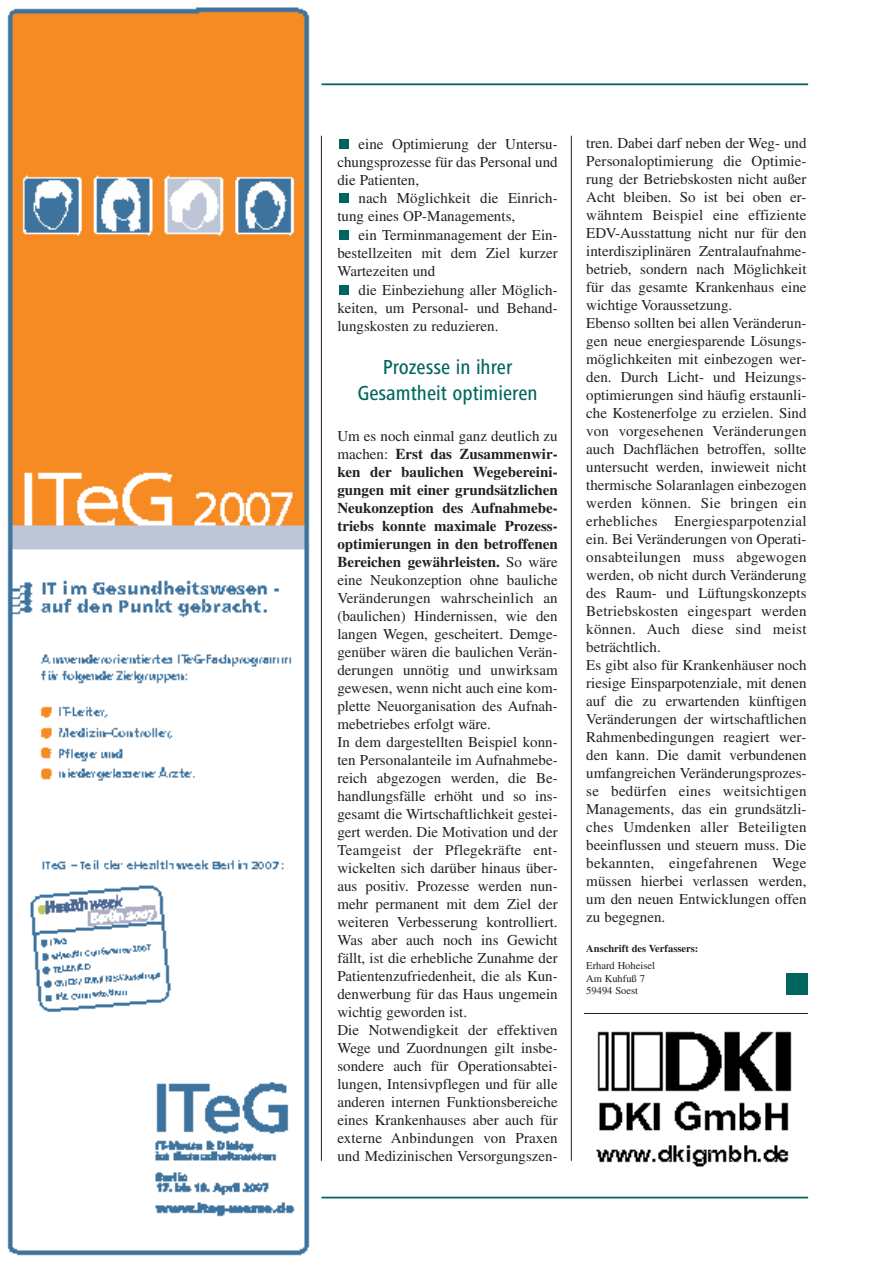
<style>
.page{position:relative;width:893px;height:1263px;background:#fff}
.page>*{position:absolute;margin:0;border:0;box-sizing:border-box;transform-origin:0 0}
.t1{font:500 condensed 21px/25.2px "Frutiger Next LT";color:#00665d;text-align:center}
.t2{font:15px/18px "Times";color:#231f20}
.t3{font:10.5px/12.6px "Times";color:#231f20}
.t4{font:700 10.5px "Times";color:#231f20}
.s1{font-weight:700}
</style>
<div class="page">
<hr style="left:321px;top:83px;width:487px;height:2px;background:#00665d">
<hr style="left:321px;top:1197px;width:487px;height:1px;background:#00665d">
<hr style="left:321px;top:136px;width:1px;height:1025px;background:#231f20">
<hr style="left:571px;top:136px;width:1px;height:1025px;background:#231f20">
<img style="left:7px;top:7px;width:303px;height:1249px">
<div style="left:339px;top:285px;width:9px;height:10px;background:#00665d"></div>
<div style="left:339px;top:230px;width:9px;height:10px;background:#00665d"></div>
<div style="left:339px;top:194px;width:9px;height:9px;background:#00665d"></div>
<div style="left:339px;top:139px;width:9px;height:9px;background:#00665d"></div>
<img style="left:596px;top:1031px;width:196px;height:136px">
<hr style="left:584px;top:1013px;width:224px;height:1px;background:#231f20">
<div style="left:786px;top:973px;width:22px;height:21px;background:#00665d"></div>
<p class="t2" style="left:337px;top:136px;width:222px;text-align:justify;text-indent:21px">eine Optimierung der Untersu&shy;chungsprozesse für das Personal und die Patienten,</p>
<p class="t2" style="left:337px;top:191px;width:222px;text-indent:21px">nach Möglichkeit die Einrich&shy;tung eines OP-Managements,</p>
<p class="t2" style="left:337px;top:227px;width:222px;text-align:justify;text-indent:21px">ein Terminmanagement der Ein&shy;bestellzeiten mit dem Ziel kurzer Wartezeiten und</p>
<p class="t2" style="left:337px;top:282px;width:222px;text-align:justify;text-indent:21px">die Einbeziehung aller Möglich&shy;keiten, um Personal- und Behand&shy;lungskosten zu reduzieren.</p>
<h1 class="t1" style="left:357px;top:357px;width:182px">Prozesse in ihrer<br>Gesamtheit optimieren</h1>
<p class="t2" style="left:337px;top:428px;width:222px">Um es noch einmal ganz deutlich zu machen: <span class="s1">Erst das Zusammenwir&shy;ken der baulichen Wegebereini&shy;gungen mit einer grundsätzlichen Neukonzeption des Aufnahmebe&shy;triebs konnte maximale Prozess&shy;optimierungen in den betroffenen Bereichen gewährleisten.</span> So wäre eine Neukonzeption ohne bauliche Veränderungen wahrscheinlich an (baulichen) Hindernissen, wie den langen Wegen, gescheitert. Demge&shy;genüber wären die baulichen Verän&shy;derungen unnötig und unwirksam gewesen, wenn nicht auch eine kom&shy;plette Neuorganisation des Aufnah&shy;mebetriebes erfolgt wäre.<br>In dem dargestellten Beispiel konn&shy;ten Personalanteile im Aufnahmebe&shy;reich abgezogen werden, die Be&shy;handlungsfälle erhöht und so ins&shy;gesamt die Wirtschaftlichkeit gestei&shy;gert werden. Die Motivation und der Teamgeist der Pflegekräfte ent&shy;wickelten sich darüber hinaus über&shy;aus positiv. Prozesse werden nun&shy;mehr permanent mit dem Ziel der weiteren Verbesserung kontrolliert.<br>Was aber auch noch ins Gewicht fällt, ist die erhebliche Zunahme der Patientenzufriedenheit, die als Kun&shy;denwerbung für das Haus ungemein wichtig geworden ist.<br>Die Notwendigkeit der effektiven Wege und Zuordnungen gilt insbe&shy;sondere auch für Operationsabtei&shy;lungen, Intensivpflegen und für alle anderen internen Funktionsbereiche eines Krankenhauses aber auch für externe Anbindungen von Praxen und Medizinischen Versorgungszen-</p>
<p class="t2" style="left:586px;top:135px;width:222px">tren. Dabei darf neben der Weg- und Personaloptimierung die Optimie&shy;rung der Betriebskosten nicht außer Acht bleiben. So ist bei oben er&shy;wähntem Beispiel eine effiziente EDV-Ausstattung nicht nur für den interdisziplinären Zentralaufnahme&shy;betrieb, sondern nach Möglichkeit für das gesamte Krankenhaus eine wichtige Voraussetzung.<br>Ebenso sollten bei allen Veränderun&shy;gen neue energiesparende Lösungs&shy;möglichkeiten mit einbezogen wer&shy;den. Durch Licht- und Heizungs&shy;optimierungen sind häufig erstaunli&shy;che Kostenerfolge zu erzielen. Sind von vorgesehenen Veränderungen auch Dachflächen betroffen, sollte untersucht werden, inwieweit nicht thermische Solaranlagen einbezogen werden können. Sie bringen ein erhebliches Energiesparpotenzial ein. Bei Veränderungen von Operati&shy;onsabteilungen muss abgewogen werden, ob nicht durch Veränderung des Raum- und Lüftungskonzepts Betriebskosten eingespart werden können. Auch diese sind meist beträchtlich.<br>Es gibt also für Krankenhäuser noch riesige Einsparpotenziale, mit denen auf die zu erwartenden künftigen Veränderungen der wirtschaftlichen Rahmenbedingungen reagiert wer&shy;den kann. Die damit verbundenen umfangreichen Veränderungsprozes&shy;se bedürfen eines weitsichtigen Managements, das ein grundsätzli&shy;ches Umdenken aller Beteiligten beeinflussen und steuern muss. Die bekannten, eingefahrenen Wege müssen hierbei verlassen werden, um den neuen Entwicklungen offen zu begegnen.</p>
<p class="t4" style="left:586px;top:945px;width:114px">Anschrift des Verfassers:</p>
<p class="t3" style="left:586px;top:960px;width:70px">Erhard Hoheisel<br>Am Kuhfuß 7<br>59494 Soest</p>
</div>
